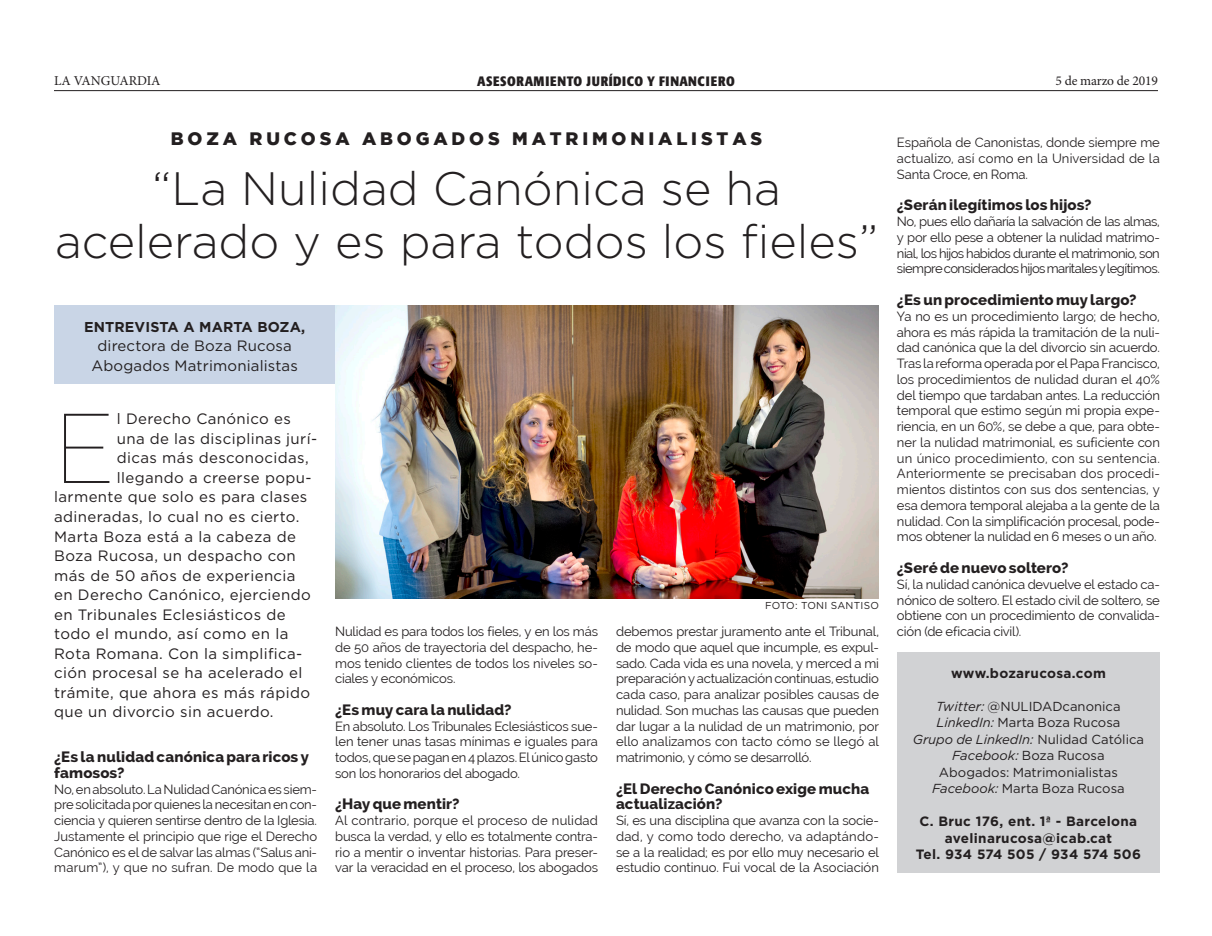
<style>
.page{position:relative;width:1212px;height:936px;background:#fff}
.page>*{position:absolute;margin:0;border:0;box-sizing:border-box;transform-origin:0 0}
.t1{font:100 97.35px "Raleway";color:#231f20}
.t2{font:300 46.8px/52.8px "Gotham";color:#231f20;text-align:center}
.t3{font:900 18px "Gotham";letter-spacing:.215em;color:#231f20}
.t4{font:15px/19.5px "Gotham";letter-spacing:.025em;color:#231f20;text-align:center}
.t5{font:800 15px/15.8px "Raleway";letter-spacing:.01em;color:#231f20}
.t6{font:700 14.25px "Gotham";letter-spacing:.01em;color:#231f20}
.t7{font:700 13.5px/16.5px "Gotham";letter-spacing:.025em;color:#231f20;text-align:center}
.t8{font:700 condensed 13.5px "Formata";letter-spacing:.045em;color:#231f20}
.t9{font:13.5px "Minion Pro";letter-spacing:-.01em;color:#231f20}
.t10{font:13.05px/15.8px "Raleway";letter-spacing:-.015em;color:#231f20;text-align:justify}
.t11{font:13.05px/16.5px "Gotham";color:#231f20;text-align:center}
.t12{font:10.05px "Gotham";letter-spacing:.025em;color:#231f20}
.s1{font-style:italic}
</style>
<div class="page">
<hr style="left:54px;top:90px;width:1104px;height:1px;background:#231f20">
<div style="left:54px;top:305px;width:281px;height:79px;background:#c9d5e6"></div>
<img style="left:335px;top:305px;width:544px;height:293px">
<div style="left:897px;top:651px;width:263px;height:221px;background:#d1d2d4"></div>
<p class="t9" style="left:54px;top:72px;width:108px">LA VANGUARDIA</p>
<p class="t8" style="left:477px;top:73px;width:259px">ASESORAMIENTO JURÍDICO Y FINANCIERO</p>
<p class="t9" style="left:1055px;top:72px;width:104px">5 de marzo de 2019</p>
<h3 class="t3" style="left:171px;top:128px;width:593px">BOZA RUCOSA ABOGADOS MATRIMONIALISTAS</h3>
<h2 class="t2" style="left:55px;top:162px;width:825px">“La Nulidad Canónica se ha acelerado y es para todos los fieles”</h2>
<p class="t6" style="left:84px;top:318px;width:223px">ENTREVISTA A MARTA BOZA,</p>
<p class="t4" style="left:91px;top:335px;width:208px">directora de Boza Rucosa<br>Abogados Matrimonialistas</p>
<h1 class="t1" style="left:54px;top:391px;width:62px">E</h1>
<p class="t4" style="left:117px;top:409px;width:175px">l Derecho Canónico es</p>
<p class="t4" style="left:117px;top:428px;width:202px">una de las disciplinas jurí-</p>
<p class="t4" style="left:117px;top:448px;width:193px">dicas más desconocidas,</p>
<p class="t4" style="left:117px;top:467px;width:196px">llegando a creerse popu-</p>
<p class="t4" style="left:54px;top:487px;width:255px">larmente que solo es para clases</p>
<p class="t4" style="left:54px;top:506px;width:247px">adineradas, lo cual no es cierto.</p>
<p class="t4" style="left:54px;top:526px;width:243px">Marta Boza está a la cabeza de</p>
<p class="t4" style="left:54px;top:545px;width:243px">Boza Rucosa, un despacho con</p>
<p class="t4" style="left:54px;top:565px;width:243px">más de 50 años de experiencia</p>
<p class="t4" style="left:54px;top:584px;width:258px">en Derecho Canónico, ejerciendo</p>
<p class="t4" style="left:54px;top:604px;width:233px">en Tribunales Eclesiásticos de</p>
<p class="t4" style="left:54px;top:623px;width:236px">todo el mundo, así como en la</p>
<p class="t4" style="left:54px;top:643px;width:250px">Rota Romana. Con la simplifica-</p>
<p class="t4" style="left:54px;top:662px;width:250px">ción procesal se ha acelerado el</p>
<p class="t4" style="left:54px;top:682px;width:257px">trámite, que ahora es más rápido</p>
<p class="t4" style="left:54px;top:701px;width:221px">que un divorcio sin acuerdo.</p>
<p class="t5" style="left:54px;top:749px;width:256px">¿Es la nulidad canónica para ricos y famosos?</p>
<p class="t10" style="left:54px;top:781px;width:264px">No, en absoluto. La Nulidad Canónica es siem&shy;pre solicitada por quienes la necesitan en con&shy;ciencia y quieren sentirse dentro de la Iglesia.<br>Justamente el principio que rige el Derecho Canónico es el de salvar las almas (“Salus ani&shy;marum”), y que no sufran. De modo que la</p>
<p class="t10" style="left:335px;top:623px;width:264px">Nulidad es para todos los fieles, y en los más de 50 años de trayectoria del despacho, he&shy;mos tenido clientes de todos los niveles so&shy;ciales y económicos.</p>
<p class="t5" style="left:335px;top:701px;width:178px">¿Es muy cara la nulidad?</p>
<p class="t10" style="left:335px;top:718px;width:264px">En absoluto. Los Tribunales Eclesiásticos sue&shy;len tener unas tasas mínimas e iguales para todos, que se pagan en 4 plazos. El único gasto son los honorarios del abogado.</p>
<p class="t5" style="left:335px;top:796px;width:126px">¿Hay que mentir?</p>
<p class="t10" style="left:335px;top:812px;width:264px">Al contrario, porque el proceso de nulidad busca la verdad, y ello es totalmente contra&shy;rio a mentir o inventar historias. Para preser&shy;var la veracidad en el proceso, los abogados</p>
<p class="t12" style="left:765px;top:599px;width:115px">FOTO: TONI SANTISO</p>
<p class="t10" style="left:616px;top:623px;width:264px">debemos prestar juramento ante el Tribunal, de modo que aquel que incumple, es expul&shy;sado. Cada vida es una novela, y merced a mi preparación y actualización continuas, estudio cada caso, para analizar posibles causas de nulidad. Son muchas las causas que pueden dar lugar a la nulidad de un matrimonio, por ello analizamos con tacto cómo se llegó al matrimonio, y cómo se desarrolló.</p>
<p class="t5" style="left:616px;top:780px;width:255px">¿El Derecho Canónico exige mucha actualización?</p>
<p class="t10" style="left:616px;top:812px;width:264px">Sí, es una disciplina que avanza con la socie&shy;dad, y como todo derecho, va adaptándo&shy;se a la realidad; es por ello muy necesario el estudio continuo. Fui vocal de la Asociación</p>
<p class="t10" style="left:897px;top:135px;width:264px">Española de Canonistas, donde siempre me actualizo, así como en la Universidad de la Santa Croce, en Roma.</p>
<p class="t5" style="left:897px;top:197px;width:196px">¿Serán ilegítimos los hijos?</p>
<p class="t10" style="left:897px;top:214px;width:264px">No, pues ello dañaría la salvación de las almas, y por ello pese a obtener la nulidad matrimo&shy;nial, los hijos habidos durante el matrimonio, son siempre considerados hijos maritales y legítimos.</p>
<p class="t5" style="left:897px;top:292px;width:241px">¿Es un procedimiento muy largo?</p>
<p class="t10" style="left:897px;top:308px;width:264px">Ya no es un procedimiento largo; de hecho, ahora es más rápida la tramitación de la nuli&shy;dad canónica que la del divorcio sin acuerdo.<br>Tras la reforma operada por el Papa Francisco, los procedimientos de nulidad duran el 40% del tiempo que tardaban antes. La reducción temporal que estimo según mi propia expe&shy;riencia, en un 60%, se debe a que, para obte&shy;ner la nulidad matrimonial, es suficiente con un único procedimiento, con su sentencia.<br>Anteriormente se precisaban dos procedi&shy;mientos distintos con sus dos sentencias, y esa demora temporal alejaba a la gente de la nulidad. Con la simplificación procesal, pode&shy;mos obtener la nulidad en 6 meses o un año.</p>
<p class="t5" style="left:897px;top:560px;width:173px">¿Seré de nuevo soltero?</p>
<p class="t10" style="left:897px;top:576px;width:264px">Sí, la nulidad canónica devuelve el estado ca&shy;nónico de soltero. El estado civil de soltero, se obtiene con un procedimiento de convalida&shy;ción (de eficacia civil).</p>
<p class="t7" style="left:951px;top:664px;width:156px">www.bozarucosa.com</p>
<p class="t11" style="left:913px;top:697px;width:233px"><span class="s1">Twitter:</span> @NULIDADcanonica<br><span class="s1">LinkedIn:</span> Marta Boza Rucosa<br><span class="s1">Grupo de LinkedIn:</span> Nulidad Católica<br><span class="s1">Facebook:</span> Boza Rucosa<br>Abogados: Matrimonialistas<br><span class="s1">Facebook:</span> Marta Boza Rucosa</p>
<p class="t7" style="left:916px;top:812px;width:227px">C. Bruc 176, ent. 1ª - Barcelona avelinarucosa@icab.cat<br>Tel. 934 574 505 / 934 574 506</p>
</div>
